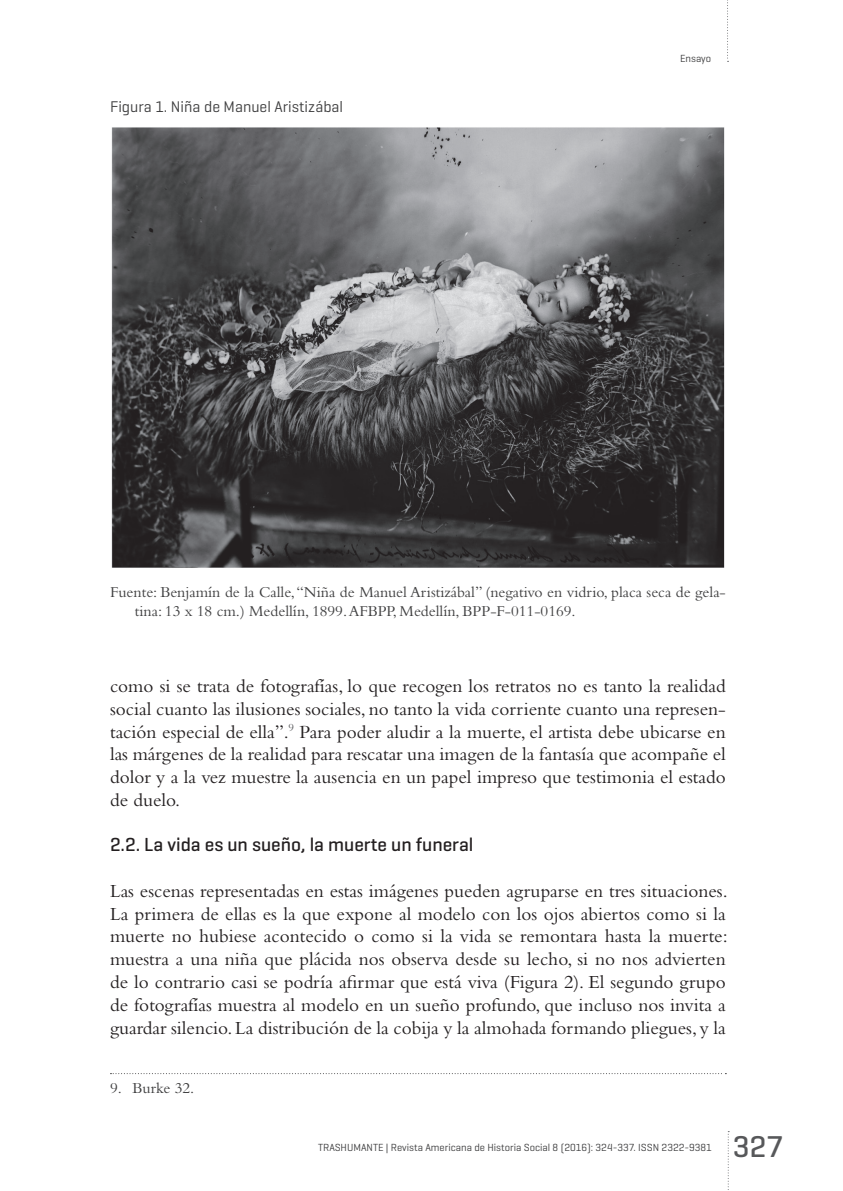
<style>
.page{position:relative;width:843px;height:1191px;background:#fff}
.page>*{position:absolute;margin:0;border:0;box-sizing:border-box;transform-origin:0 0}
.t1{font:500 30.62px "Geogrotesque";color:#57585a}
.t2{font:19.25px/22.8px "Bembo Std";color:#231f20;text-align:justify}
.t3{font:500 19.25px "Geogrotesque";color:#231f20}
.t4{font:15.75px/19.2px "Bembo Std";color:#3e3e3f}
.t5{font:15.75px "Geogrotesque";color:#3e3e3f}
.t6{font:10.5px "Geogrotesque";color:#3e3e3f}
</style>
<div class="page">
<svg style="left:727px;top:1131px;width:1px;height:59px"></svg>
<svg style="left:727px;top:0;width:1px;height:62px"></svg>
<img style="left:111px;top:127px;width:614px;height:441px">
<p class="t5" style="left:110px;top:97px;width:234px">Figura 1. Niña de Manuel Aristizábal</p>
<p class="t6" style="left:679px;top:52px;width:33px">Ensayo</p>
<p class="t4" style="left:135px;top:582px;width:592px;text-indent:-25px">Fuente: Benjamín de la Calle, “Niña de Manuel Aristizábal” (negativo en vidrio, placa seca de gela&shy;tina: 13 x 18 cm.) Medellín, 1899. AFBPP, Medellín, BPP-F-011-0169.</p>
<p class="t2" style="left:110px;top:674px;width:617px">como si se trata de fotografías, lo que recogen los retratos no es tanto la realidad social cuanto las ilusiones sociales, no tanto la vida corriente cuanto una represen&shy;tación especial de ella”.<sup>9</sup> Para poder aludir a la muerte, el artista debe ubicarse en las márgenes de la realidad para rescatar una imagen de la fantasía que acompañe el dolor y a la vez muestre la ausencia en un papel impreso que testimonia el estado de duelo.</p>
<p class="t3" style="left:110px;top:832px;width:365px">2.2. La vida es un sueño, la muerte un funeral</p>
<p class="t2" style="left:110px;top:879px;width:619px">Las escenas representadas en estas imágenes pueden agruparse en tres situaciones.<br>La primera de ellas es la que expone al modelo con los ojos abiertos como si la muerte no hubiese acontecido o como si la vida se remontara hasta la muerte: muestra a una niña que plácida nos observa desde su lecho, si no nos advierten de lo contrario casi se podría afirmar que está viva (Figura 2). El segundo grupo de fotografías muestra al modelo en un sueño profundo, que incluso nos invita a guardar silencio. La distribución de la cobija y la almohada formando pliegues, y la</p>
<p class="t4" style="left:110px;top:1077px;width:86px">9. Burke 32.</p>
<p class="t6" style="left:318px;top:1140px;width:395px">TRASHUMANTE | Revista Americana de Historia Social 8 (2016): 324-337. ISSN 2322-9381</p>
<h1 class="t1" style="left:732px;top:1126px;width:52px">327</h1>
</div>
